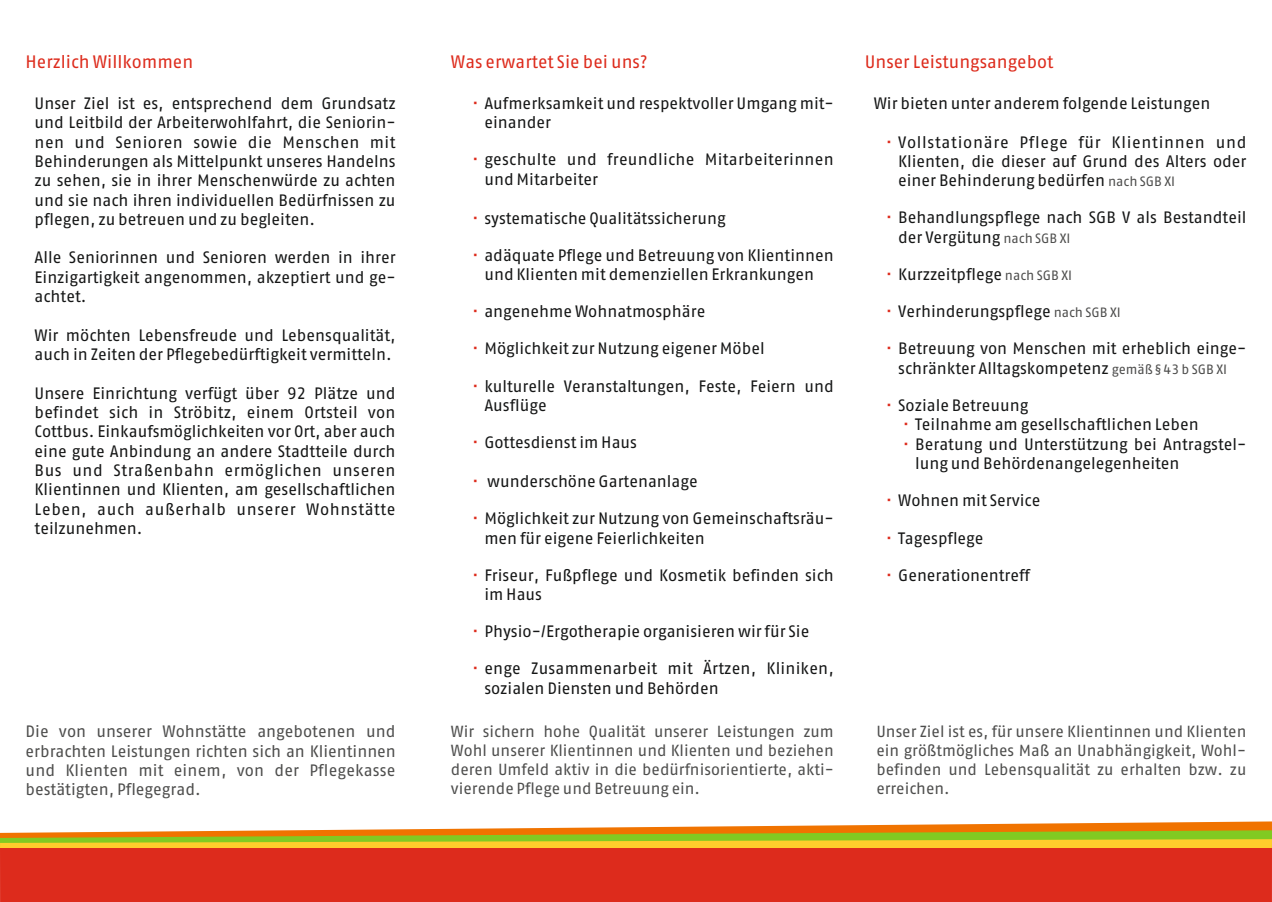
<style>
.page{position:relative;width:1272px;height:902px;background:#fff}
.page>*{position:absolute;margin:0;border:0;box-sizing:border-box;transform-origin:0 0}
.t1{font:18px "AWO Fago Office";color:#dd2b1c}
.t2{font:16.5px/19.4px "AWO Fago Office";color:#151616}
.t3{font:16.5px/19.4px "AWO Fago Office";letter-spacing:.01em;color:#4e4e4d;text-align:justify}
.t4{font:16.05px/18.8px "AWO Fago Office";color:#4e4e4d;text-align:justify}
.s1{font-size:13.5px;color:#4e4e4d}
</style>
<div class="page">
<div style="left:0;top:841px;width:1271px;height:60px;background:#dd2b1c"></div>
<svg style="left:0;top:821px;width:1271px;height:26px"></svg>
<p class="t1" style="left:26px;top:55px;width:169px">Herzlich Willkommen</p>
<p class="t2" style="left:35px;top:95px;width:362px;text-align:justify">Unser Ziel ist es, entsprechend dem Grundsatz und Leitbild der Arbeiterwohlfahrt, die Seniorin&shy;nen und Senioren sowie die Menschen mit Behinderungen als Mittelpunkt unseres Handelns zu sehen, sie in ihrer Menschenwürde zu achten und sie nach ihren individuellen Bedürfnissen zu pflegen, zu betreuen und zu begleiten.</p>
<p class="t2" style="left:35px;top:250px;width:362px;text-align:justify">Alle Seniorinnen und Senioren werden in ihrer Einzigartigkeit angenommen, akzeptiert und ge&shy;achtet.</p>
<p class="t2" style="left:35px;top:327px;width:362px">Wir möchten Lebensfreude und Lebensqualität, auch in Zeiten der Pflegebedürftigkeit vermitteln.</p>
<p class="t2" style="left:35px;top:385px;width:362px;text-align:justify">Unsere Einrichtung verfügt über 92 Plätze und befindet sich in Ströbitz, einem Ortsteil von Cottbus. Einkaufsmöglichkeiten vor Ort, aber auch eine gute Anbindung an andere Stadtteile durch Bus und Straßenbahn ermöglichen unseren Klientinnen und Klienten, am gesellschaftlichen Leben, auch außerhalb unserer Wohnstätte teilzunehmen.</p>
<p class="t1" style="left:451px;top:55px;width:198px">Was erwartet Sie bei uns?</p>
<p class="t2" style="left:484px;top:95px;width:351px">Aufmerksamkeit und respektvoller Umgang mit&shy;einander</p>
<p class="t2" style="left:484px;top:151px;width:351px">geschulte und freundliche Mitarbeiterinnen und Mitarbeiter</p>
<p class="t2" style="left:484px;top:210px;width:243px">systematische Qualitätssicherung</p>
<p class="t2" style="left:484px;top:247px;width:351px">adäquate Pflege und Betreuung von Klientinnen und Klienten mit demenziellen Erkrankungen</p>
<p class="t2" style="left:484px;top:303px;width:222px">angenehme Wohnatmosphäre</p>
<p class="t2" style="left:484px;top:340px;width:282px">Möglichkeit zur Nutzung eigener Möbel</p>
<p class="t2" style="left:484px;top:377px;width:351px">kulturelle Veranstaltungen, Feste, Feiern und<br>Ausflüge</p>
<p class="t2" style="left:484px;top:434px;width:154px">Gottesdienst im Haus</p>
<p class="t2" style="left:487px;top:473px;width:212px">wunderschöne Gartenanlage</p>
<p class="t2" style="left:484px;top:510px;width:351px">Möglichkeit zur Nutzung von Gemeinschaftsräu&shy;men für eigene Feierlichkeiten</p>
<p class="t2" style="left:484px;top:566px;width:351px">Friseur, Fußpflege und Kosmetik befinden sich im Haus</p>
<p class="t2" style="left:484px;top:623px;width:326px">Physio-/Ergotherapie organisieren wir für Sie</p>
<p class="t2" style="left:484px;top:660px;width:351px">enge Zusammenarbeit mit Ärtzen, Kliniken, sozialen Diensten und Behörden</p>
<p class="t1" style="left:864px;top:55px;width:190px">Unser Leistungsangebot</p>
<p class="t2" style="left:873px;top:95px;width:338px">Wir bieten unter anderem folgende Leistungen</p>
<p class="t2" style="left:898px;top:134px;width:350px;text-align:justify">Vollstationäre Pflege für Klientinnen und Klienten, die dieser auf Grund des Alters oder einer Behinderung bedürfen <span class="s1">nach SGB XI</span></p>
<p class="t2" style="left:898px;top:209px;width:350px">Behandlungspflege nach SGB V als Bestandteil der Vergütung <span class="s1">nach SGB XI</span></p>
<p class="t2" style="left:898px;top:266px;width:175px">Kurzzeitpflege <span class="s1">nach SGB XI</span></p>
<p class="t2" style="left:898px;top:303px;width:224px">Verhinderungspflege <span class="s1">nach SGB XI</span></p>
<p class="t2" style="left:898px;top:340px;width:350px">Betreuung von Menschen mit erheblich einge&shy;schränkter Alltagskompetenz <span class="s1">gemäß § 43 b SGB XI</span></p>
<p class="t2" style="left:915px;top:396px;width:333px;text-indent:-17px">Soziale Betreuung<br>Teilnahme am gesellschaftlichen Leben Beratung und Unterstützung bei Antragstel&shy;lung und Behördenangelegenheiten</p>
<p class="t2" style="left:898px;top:492px;width:144px">Wohnen mit Service</p>
<p class="t2" style="left:898px;top:529px;width:87px">Tagespflege</p>
<p class="t2" style="left:898px;top:567px;width:133px">Generationentreff</p>
<p class="t3" style="left:26px;top:723px;width:372px">Die von unserer Wohnstätte angebotenen und erbrachten Leistungen richten sich an Klientinnen und Klienten mit einem, von der Pflegekasse bestätigten, Pflegegrad.</p>
<p class="t4" style="left:451px;top:723px;width:384px">Wir sichern hohe Qualität unserer Leistungen zum Wohl unserer Klientinnen und Klienten und beziehen deren Umfeld aktiv in die bedürfnisorientierte, akti&shy;vierende Pflege und Betreuung ein.</p>
<p class="t4" style="left:876px;top:723px;width:371px">Unser Ziel ist es, für unsere Klientinnen und Klienten ein größtmögliches Maß an Unabhängigkeit, Wohl&shy;befinden und Lebensqualität zu erhalten bzw. zu erreichen.</p>
</div>
